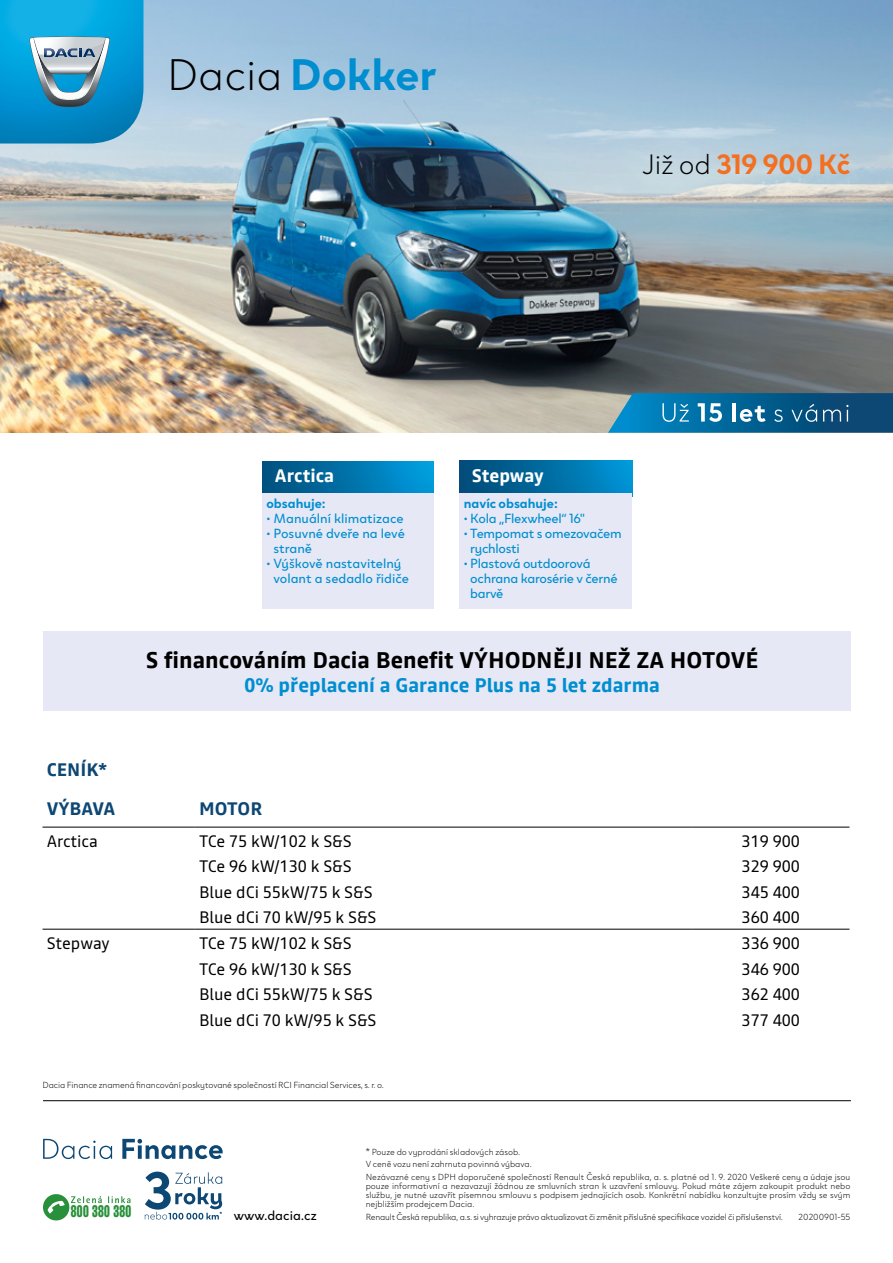
<style>
.page{position:relative;width:893px;height:1263px;background:#fff}
.page>*{position:absolute;margin:0;border:0;box-sizing:border-box;transform-origin:0 0}
.t1{font:700 45px "Dacia Spirit";color:#008ed0}
.t2{font:700 28.5px "Dacia Spirit";letter-spacing:-.02em;color:#f36f21}
.t3{font:700 22.5px "Read";color:#000}
.t4{font:700 19.5px "Read";color:#008ed0}
.t5{font:700 18px/38.8px "Read";color:#0d4774}
.t6{font:700 18px "Read";color:#fff}
.t7{font:16.5px "Read";color:#000}
.t8{font:extra-condensed 16.5px "Helvetica CE";letter-spacing:.025em;color:#28903b;scale:.75 1}
.t9{font:13.5px/15px "Dacia Spirit";letter-spacing:-.02em;color:#008ed0}
.t10{font:13.5px/15px "Dacia Spirit";color:#008ed0}
.t11{font:700 13.5px "Dacia Spirit";color:#008ed0}
.t12{font:13.5px "Dacia Spirit";color:#000}
.t13{font:300 9px/9px "Dacia Spirit";color:#000}
.t14{font:300 9px "Dacia Spirit";letter-spacing:-.02em;color:#000}
.s1{font-weight:300;color:#000}
</style>
<div class="page">
<img style="left:0;top:0;width:893px;height:432px">
<svg style="left:0;top:0;width:143px;height:144px;background:#299fce"></svg>
<hr style="left:43px;top:1100px;width:808px;height:1px;background:#000">
<svg style="left:145px;top:1171px;width:77px;height:48px"></svg>
<div style="left:43px;top:1194px;width:26px;height:26px;background:#28903b;border-radius:50%"></div>
<svg style="left:47px;top:1200px;width:18px;height:14px"></svg>
<svg style="left:71px;top:1196px;width:59px;height:7px"></svg>
<svg style="left:122px;top:1139px;width:101px;height:20px"></svg>
<svg style="left:43px;top:1138px;width:69px;height:21px"></svg>
<div style="left:262px;top:461px;width:171px;height:35px;background:linear-gradient(to right,#004c79,#009bde)"></div>
<div style="left:460px;top:461px;width:172px;height:35px;background:linear-gradient(to right,#014872,#0093d4)"></div>
<div style="left:262px;top:493px;width:171px;height:115px;background:#e6e8f5"></div>
<div style="left:460px;top:493px;width:172px;height:115px;background:#e6e8f5"></div>
<svg style="left:608px;top:393px;width:285px;height:40px;background:#1e709c"></svg>
<div style="left:43px;top:631px;width:808px;height:80px;background:#e6e8f5"></div>
<hr style="left:43px;top:827px;width:152px;height:1px;background:#000">
<hr style="left:195px;top:827px;width:497px;height:1px;background:#000">
<hr style="left:692px;top:827px;width:157px;height:1px;background:#000">
<hr style="left:43px;top:929px;width:152px;height:1px;background:#000">
<hr style="left:195px;top:929px;width:497px;height:1px;background:#000">
<hr style="left:692px;top:929px;width:157px;height:1px;background:#000">
<h1 class="t1" style="left:167px;top:47px;width:271px"><span class="s1">Dacia</span> Dokker</h1>
<h2 class="t2" style="left:642px;top:146px;width:210px"><span class="s1">Již od</span> 319 900 Kč</h2>
<h3 class="t6" style="left:275px;top:463px;width:61px">Arctica</h3>
<h3 class="t6" style="left:472px;top:463px;width:73px">Stepway</h3>
<h3 class="t11" style="left:266px;top:495px;width:61px">obsahuje:</h3>
<h3 class="t10" style="left:266px;top:511px;width:139px">• Manuální klimatizace</h3>
<h3 class="t10" style="left:273px;top:526px;width:133px;text-indent:-7px">• Posuvné dveře na levé straně</h3>
<h3 class="t10" style="left:266px;top:556px;width:144px;text-align:center">• Výškově nastavitelný volant a sedadlo řidiče</h3>
<h3 class="t11" style="left:464px;top:495px;width:96px">navíc obsahuje:</h3>
<h3 class="t9" style="left:464px;top:511px;width:123px">• Kola „Flexwheel“ 16"</h3>
<h3 class="t9" style="left:470px;top:526px;width:153px;text-indent:-6px">• Tempomat s omezovačem rychlosti</h3>
<h3 class="t9" style="left:470px;top:556px;width:149px;text-indent:-6px">• Plastová outdoorová ochrana karosérie v černé barvě</h3>
<h3 class="t5" style="left:47px;top:750px;width:70px">CENÍK*<br>VÝBAVA</h3>
<h3 class="t3" style="left:146px;top:644px;width:614px">S financováním Dacia Benefit VÝHODNĚJI NEŽ ZA HOTOVÉ</h3>
<h3 class="t4" style="left:244px;top:672px;width:417px">0% přeplacení a Garance Plus na 5 let zdarma</h3>
<h3 class="t5" style="left:199px;top:789px;width:65px">MOTOR</h3>
<h3 class="t7" style="left:47px;top:829px;width:53px">Arctica</h3>
<h3 class="t7" style="left:199px;top:829px;width:154px">TCe 75 kW/102 k S&amp;S</h3>
<h3 class="t7" style="left:742px;top:829px;width:60px">319 900</h3>
<h3 class="t7" style="left:199px;top:855px;width:154px">TCe 96 kW/130 k S&amp;S</h3>
<h3 class="t7" style="left:742px;top:855px;width:60px">329 900</h3>
<h3 class="t7" style="left:199px;top:880px;width:175px">Blue dCi 55kW/75 k S&amp;S</h3>
<h3 class="t7" style="left:742px;top:880px;width:60px">345 400</h3>
<h3 class="t7" style="left:199px;top:906px;width:179px">Blue dCi 70 kW/95 k S&amp;S</h3>
<h3 class="t7" style="left:742px;top:906px;width:60px">360 400</h3>
<h3 class="t7" style="left:47px;top:931px;width:65px">Stepway</h3>
<h3 class="t7" style="left:199px;top:931px;width:154px">TCe 75 kW/102 k S&amp;S</h3>
<h3 class="t7" style="left:742px;top:931px;width:60px">336 900</h3>
<h3 class="t7" style="left:199px;top:957px;width:154px">TCe 96 kW/130 k S&amp;S</h3>
<h3 class="t7" style="left:742px;top:957px;width:60px">346 900</h3>
<h3 class="t7" style="left:199px;top:983px;width:175px">Blue dCi 55kW/75 k S&amp;S</h3>
<h3 class="t7" style="left:742px;top:983px;width:60px">362 400</h3>
<h3 class="t7" style="left:199px;top:1008px;width:179px">Blue dCi 70 kW/95 k S&amp;S</h3>
<h3 class="t7" style="left:742px;top:1008px;width:60px">377 400</h3>
<p class="t13" style="left:43px;top:1080px;width:343px">Dacia Finance znamená financování poskytované společností RCI Financial Services, s. r. o.</p>
<h3 class="t8" style="left:71px;top:1202px;width:82px">800 380 380</h3>
<h3 class="t12" style="left:234px;top:1205px;width:84px">www.dacia.cz</h3>
<p class="t13" style="left:366px;top:1147px;width:156px">* Pouze do vyprodání skladových zásob.</p>
<p class="t13" style="left:366px;top:1157px;width:486px;line-height:13.2px">V ceně vozu není zahrnuta povinná výbava.<br>Nezávazné ceny s DPH doporučené společností Renault Česká republika, a. s. platné od 1. 9. 2020 Veškeré ceny a údaje jsou</p>
<p class="t13" style="left:366px;top:1181px;width:486px;text-align:justify">pouze informativní a nezavazují žádnou ze smluvních stran k uzavření smlouvy. Pokud máte zájem zakoupit produkt nebo službu, je nutné uzavřít písemnou smlouvu s podpisem jednajících osob. Konkrétní nabídku konzultujte prosím vždy se svým nejbližším prodejcem Dacia.</p>
<p class="t14" style="left:366px;top:1212px;width:419px">Renault Česká republika, a.s. si vyhrazuje právo aktualizovat či změnit příslušné specifikace vozidel či příslušenství.</p>
<p class="t13" style="left:799px;top:1213px;width:53px">20200901-55</p>
</div>
